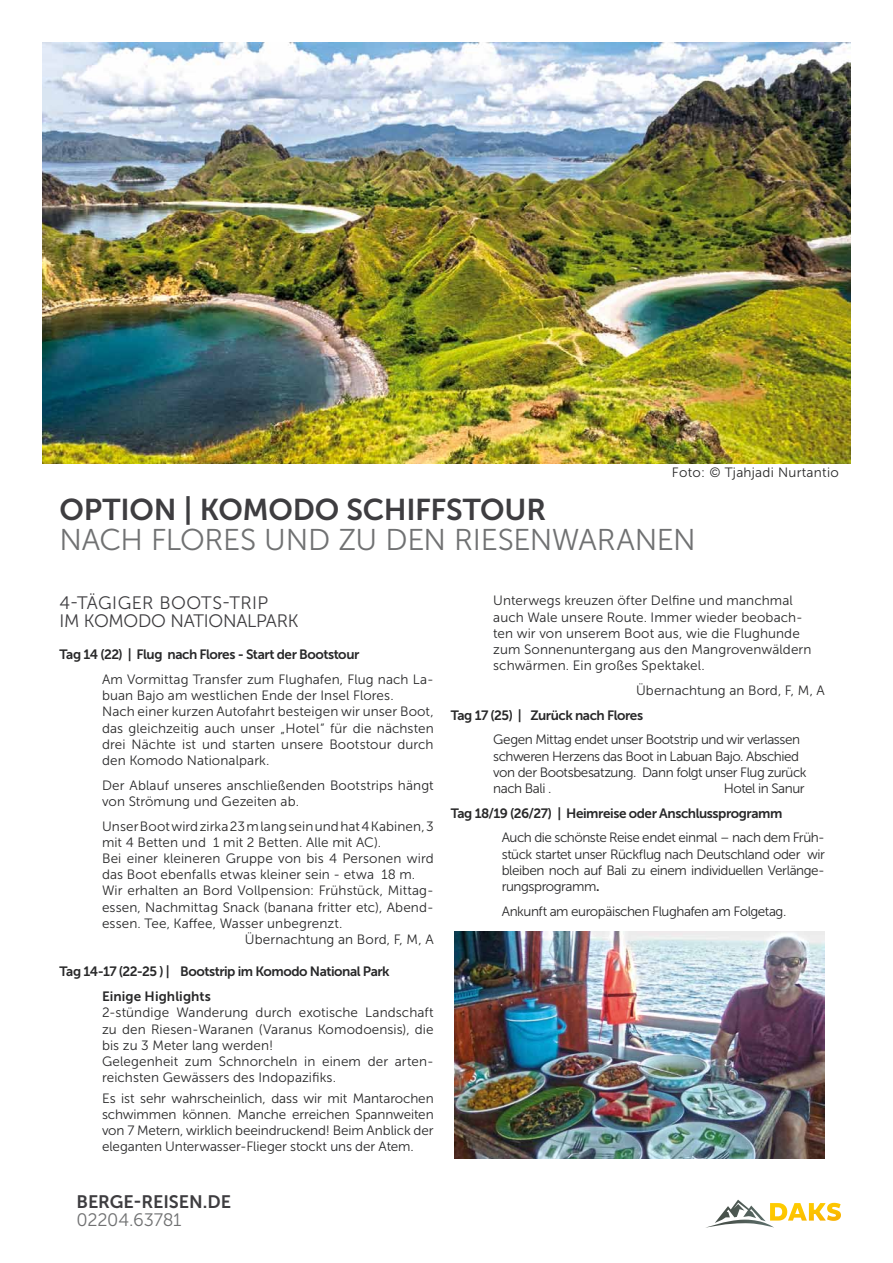
<style>
.page{position:relative;width:893px;height:1263px;background:#fff}
.page>*{position:absolute;margin:0;border:0;box-sizing:border-box;transform-origin:0 0}
.t1{font:30px "Museo Sans 300";letter-spacing:-.005em;color:#707172}
.t2{font:30px "Museo Sans 700";letter-spacing:-.01em;color:#3e3d40}
.t3{font:18px/18px "Museo Sans 300";letter-spacing:-.015em;color:#3e3d40}
.t4{font:18px "Museo Sans 700";letter-spacing:-.005em;color:#3e3d40}
.t5{font:18px "Museo Sans 300";letter-spacing:-.015em;color:#707172}
.t6{font:13.5px/16.2px "Museo Sans 300";letter-spacing:.005em;color:#282829}
.t7{font:13.5px/24.8px "Museo Sans 700";letter-spacing:-.035em;color:#282829}
.t8{font:13.5px/16.2px "Museo Sans 300";letter-spacing:-.03em;color:#282829}
.t9{font:13.5px "Museo Sans 300";letter-spacing:-.035em;color:#282829}
.s1{font-family:"Museo Sans 700"}
</style>
<div class="page">
<svg style="left:706px;top:1199px;width:135px;height:29px"></svg>
<img style="left:43px;top:43px;width:807px;height:420px">
<img style="left:454px;top:931px;width:371px;height:228px">
<p class="t6" style="left:672px;top:465px;width:168px">Foto: © Tjahjadi Nurtantio</p>
<h1 class="t2" style="left:60px;top:493px;width:21px">OPT</h1>
<h1 class="t2" style="left:120px;top:493px;width:123px">ION | KOMODO</h1>
<h1 class="t2" style="left:347px;top:493px;width:193px">Schi ffstour</h1>
<h1 class="t1" style="left:60px;top:523px;width:125px">Nach Flores</h1>
<h1 class="t1" style="left:264px;top:523px;width:228px">un d zu den Riesenwaranen</h1>
<h2 class="t3" style="left:60px;top:594px;width:241px">4-TÄGIGEr BOOTS-TRIP<br>IM KOMODO NATIONALPARK</h2>
<p class="t7" style="left:60px;top:642px;width:301px">Tag 14 (22) | Flug nach Flores - Start der Bootstour</p>
<p class="t6" style="left:102px;top:671px;width:333px">Am Vormittag Transfer zum Flughafen, Flug nach La&shy;buan Bajo am westlichen Ende der Insel Flores.<br>Nach einer kurzen Autofahrt besteigen wir unser Boot, das gleichzeitig auch unser „Hotel“ für die nächsten drei Nächte ist und starten unsere Bootstour durch den Komodo Nationalpark.</p>
<p class="t6" style="left:102px;top:777px;width:333px">Der Ablauf unseres anschließenden Bootstrips hängt von Strömung und Gezeiten ab.</p>
<p class="t6" style="left:102px;top:818px;width:333px">U nser Boot wird zirka 23 m lang sein und hat 4 Kabinen, 3</p>
<p class="t6" style="left:102px;top:834px;width:280px">mit 4 Betten und 1 mit 2 Betten. Alle mit AC).</p>
<p class="t6" style="left:102px;top:850px;width:333px">Bei einer kleineren Gruppe von bis 4 Personen wird</p>
<p class="t6" style="left:102px;top:866px;width:315px">das Boot ebenfalls etwas kleiner sein - etwa 18 m.</p>
<p class="t6" style="left:102px;top:883px;width:333px">Wir erhalten an Bord Vollpension: Frühstück, M ittag-</p>
<p class="t6" style="left:102px;top:899px;width:333px">essen, Nachmittag Snack (banana fritter etc), Abend-</p>
<p class="t6" style="left:102px;top:915px;width:242px">essen. Tee, Kaffee, Wasser unbegrenzt.</p>
<p class="t6" style="left:245px;top:931px;width:190px">Übernachtung an Bord, F, M, A</p>
<p class="t7" style="left:102px;top:959px;width:289px;text-indent:-43px">Tag 14-17 (22-25 ) | Bootstrip im Komodo National Park<br>Einige H ighlights</p>
<p class="t6" style="left:102px;top:1005px;width:333px">2-stündige Wanderung durch exotische Landschaft zu den Riesen-Waranen (Varanus Komodoensis), die bis zu 3 Meter lang werden!<br>Gelegenheit zum Schnorcheln in einem der arten&shy;reichsten Gewässers des Indopazifiks.</p>
<p class="t6" style="left:102px;top:1090px;width:333px;text-align:justify">Es ist sehr wahrscheinlich, dass wir mit Mantarochen schwimmen können. Manche erreichen Spannweiten von 7 Metern, wirklich beeindruckend! Beim Anblick der eleganten U nterwasser-Flieger stockt uns der Atem.</p>
<h2 class="t4" style="left:77px;top:1192px;width:104px">BERGE-REISEN</h2>
<h2 class="t4" style="left:203px;top:1192px;width:30px">.de</h2>
<h2 class="t5" style="left:77px;top:1210px;width:107px">02204.63781</h2>
<p class="t6" style="left:493px;top:593px;width:320px">U nterwegs kreuzen öfter Delfine und manchmal auch Wale unsere Route. Immer wieder beobach&shy;ten wir von unserem Boot aus, wie die Flughunde zum Sonnenuntergang aus den Mangrovenwäldern schwärmen. Ein großes Spektakel.</p>
<p class="t6" style="left:636px;top:682px;width:190px">Übernachtung an Bord, F, M, A</p>
<p class="t7" style="left:451px;top:703px;width:194px">Tag 17 (25) | Zurück nach Flores</p>
<p class="t8" style="left:493px;top:732px;width:315px">Gegen M ittag endet unser Bootstrip und wir verlassen schweren H erzens das Boot in Labuan Bajo. Abschied von der Bootsbesatzung. Dann folgt unser Flug zurück nach Bali .</p>
<p class="t9" style="left:724px;top:781px;width:82px">Hotel in Sanur</p>
<p class="t7" style="left:451px;top:801px;width:333px">Tag 18/19 (26/27) | H eimreise oder Anschlussprogramm</p>
<p class="t6" style="left:502px;top:830px;width:325px;text-align:justify">Auch die schönste Reise endet einmal – nach dem Früh&shy;stück startet unser Rückflug nach Deutschland oder wir bleiben noch auf Bali zu einem individuellen Verlänge&shy;rungsprogramm<span class="s1">.</span></p>
<p class="t9" style="left:502px;top:904px;width:286px">Ankunft am europäischen Flughafen am Folgetag.</p>
</div>
